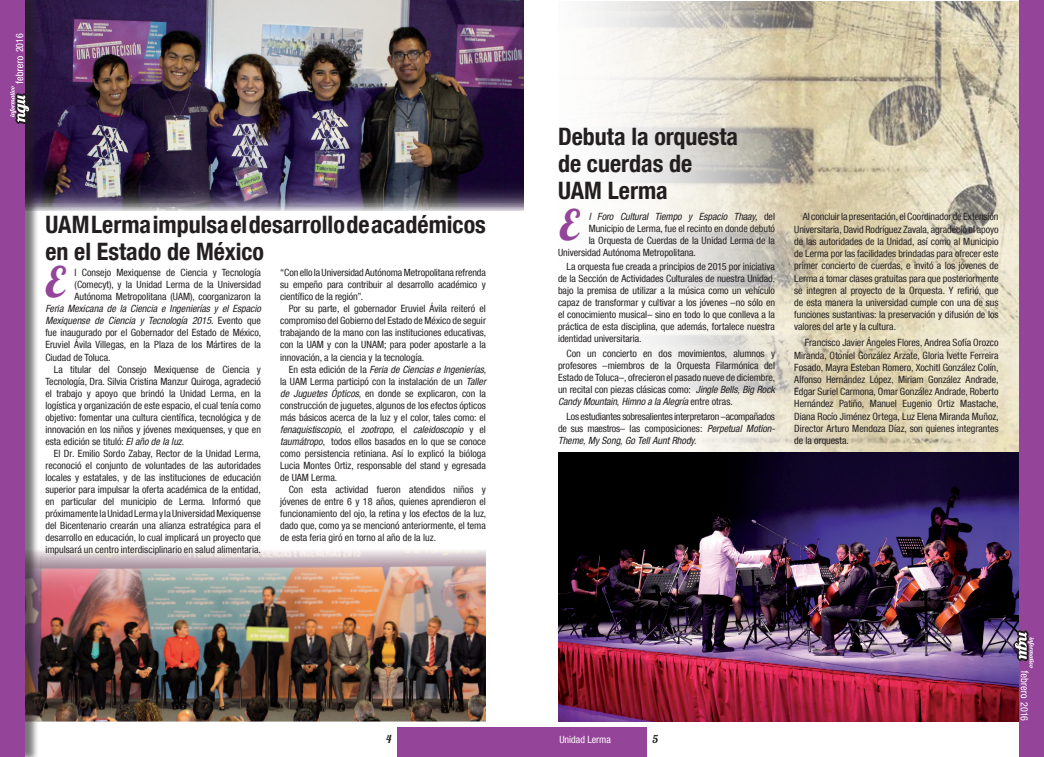
<style>
.page{position:relative;width:1044px;height:757px;background:#fff}
.page>*{position:absolute;margin:0;border:0;box-sizing:border-box;transform-origin:0 0}
.t1{font:42px "Lobster 1.4";color:#944599}
.t2{font:700 condensed 24px/27px "Helvetica Neue LT Com";color:#231f20}
.t3{font:11px "Lobster 1.4";color:#231f20}
.t4{font:condensed 10px/12px "Helvetica Neue LT Com";color:#231f20;text-align:justify}
.t5{font:italic condensed 10px "Helvetica Neue LT Com";letter-spacing:-.005em;color:#231f20}
.t6{font:condensed 10px "Helvetica Neue LT Com";color:#fff}
.s1{font-style:italic}
.s2{font-style:normal}
</style>
<div class="page">
<img style="left:558px;top:1px;width:461px;height:452px">
<img style="left:558px;top:453px;width:461px;height:268px">
<img style="left:39px;top:0;width:484px;height:210px">
<div style="left:522px;top:727px;width:125px;height:30px;background:#944599"></div>
<div style="left:1019px;top:0;width:24px;height:757px;background:#944599"></div>
<img style="left:39px;top:550px;width:447px;height:171px">
<div style="left:3px;top:0;width:36px;height:757px;background:#231f20;opacity:.6"></div>
<div style="left:0;top:0;width:24px;height:757px;background:#944599"></div>
<div style="left:397px;top:727px;width:125px;height:30px;background:#944599"></div>
<svg style="left:10px;top:56px;width:21px;height:68px"></svg>
<svg style="left:1012px;top:630px;width:21px;height:68px"></svg>
<p class="t6" style="left:14px;top:52px;width:21px;rotate:-90deg">2016</p>
<h2 class="t2" style="left:45px;top:211px;width:442px">UAM Lerma impulsa el desarrollo de académicos en el Estado de México</h2>
<p class="t4" style="left:280px;top:267px;width:207px">“Con ello la Universidad Autónoma Metropolitana refrenda su empeño para contribuir al desarrollo académico y científico de la región”.</p>
<p class="t4" style="left:280px;top:303px;width:207px;text-indent:8px">Por su parte, el gobernador Eruviel Ávila reiteró el compromiso del Gobierno del Estado de México de seguir trabajando de la mano con las instituciones educativas, con la UAM y con la UNAM; para poder apostarle a la innovación, a la ciencia y la tecnología.</p>
<p class="t4" style="left:280px;top:363px;width:207px;text-indent:8px">En esta edición de la <span class="s1">Feria de Ciencias e Ingenierías</span>, la UAM Lerma participó con la instalación de un <span class="s1">Taller de Juguetes Ópticos</span>, en donde se explicaron, con la construcción de juguetes, algunos de los efectos ópticos más básicos acerca de la luz y el color, tales como: el <span class="s1">fenaquistiscopio</span>, el <span class="s1">zootropo</span>, el <span class="s1">caleidoscopio</span> y el <span class="s1">taumátropo</span>, todos ellos basados en lo que se conoce como persistencia retiniana. Así lo explicó la bióloga Lucia Montes Ortiz, responsable del stand y egresada de UAM Lerma.</p>
<p class="t4" style="left:280px;top:483px;width:208px;text-indent:8px">Con esta actividad fueron atendidos niños y jóvenes de entre 6 y 18 años, quienes aprendieron el funcionamiento del ojo, la retina y los efectos de la luz, dado que, como ya se mencionó anteriormente, el tema de esta feria giró en torno al año de la luz.</p>
<h1 class="t1" style="left:45px;top:255px;width:21px">E</h1>
<p class="t4" style="left:75px;top:267px;width:188px">l Consejo Mexiquense de Ciencia y Tecnología (Comecyt), y la Unidad Lerma de la Universidad Autónoma Metropolitana (UAM), coorganizaron la</p>
<p class="t4" style="left:45px;top:303px;width:217px"><span class="s1">Feria Mexicana de la Ciencia e Ingenierías y el Espacio Mexiquense de Ciencia y Tecnología 2015</span>. Evento que fue inaugurado por el Gobernador del Estado de México, Eruviel Ávila Villegas, en la Plaza de los Mártires de la Ciudad de Toluca.</p>
<p class="t4" style="left:45px;top:363px;width:217px;text-indent:8px">La titular del Consejo Mexiquense de Ciencia y Tecnología, Dra. Silvia Cristina Manzur Quiroga, agradeció el trabajo y apoyo que brindó la Unidad Lerma, en la logística y organización de este espacio, el cual tenía como objetivo: fomentar una cultura científica, tecnológica y de innovación en los niños y jóvenes mexiquenses, y que en esta edición se tituló: <span class="s1">El año de la luz</span>.</p>
<p class="t4" style="left:45px;top:447px;width:217px;text-indent:8px">El Dr. Emilio Sordo Zabay, Rector de la Unidad Lerma, reconoció el conjunto de voluntades de las autoridades locales y estatales, y de las instituciones de educación superior para impulsar la oferta académica de la entidad, en particular del municipio de Lerma. Informó que próximamente la Unidad Lerma y la Universidad Mexiquense del Bicentenario crearán una alianza estratégica para el desarrollo en educación, lo cual implicará un proyecto que impulsará un centro interdisciplinario en salud alimentaria.</p>
<h2 class="t2" style="left:558px;top:123px;width:181px">Debuta la orquesta de cuerdas de<br>UAM Lerma</h2>
<h1 class="t1" style="left:559px;top:198px;width:21px">E</h1>
<p class="t5" style="left:588px;top:210px;width:188px">l Foro Cultural Tiempo y Espacio Thaay<span class="s2">, del</span></p>
<p class="t4" style="left:588px;top:222px;width:188px">Municipio de Lerma, fue el recinto en donde debutó</p>
<p class="t4" style="left:588px;top:234px;width:188px">la Orquesta de Cuerdas de la Unidad Lerma de la</p>
<p class="t4" style="left:558px;top:246px;width:139px">Universidad Autónoma Metropolitana.</p>
<p class="t4" style="left:558px;top:261px;width:218px;text-indent:8px">La orquesta fue creada a principios de 2015 por iniciativa de la Sección de Actividades Culturales de nuestra Unidad, bajo la premisa de utilizar a la música como un vehículo capaz de transformar y cultivar a los jóvenes –no sólo en el conocimiento musical– sino en todo lo que conlleva a la práctica de esta disciplina, que además, fortalece nuestra identidad universitaria.</p>
<p class="t4" style="left:558px;top:348px;width:218px;text-indent:8px">Con un concierto en dos movimientos, alumnos y profesores –miembros de la Orquesta Filarmónica del Estado de Toluca–, ofrecieron el pasado nueve de diciembre, un recital con piezas clásicas como: <span class="s1">Jingle Bells, Big Rock Candy Mountain</span>, <span class="s1">Himno a la Alegría</span> entre otras.</p>
<p class="t4" style="left:558px;top:410px;width:218px;text-indent:8px">Los estudiantes sobresalientes interpretaron –acompañados de sus maestros– las composiciones: <span class="s1">Perpetual Motion-Theme, My Song, Go Tell Aunt Rhody.</span></p>
<p class="t4" style="left:794px;top:211px;width:206px;text-indent:8px">Al concluir la presentación, el Coordinador de Extensión Universitaria, David Rodríguez Zavala, agradeció el apoyo de las autoridades de la Unidad, así como al Municipio de Lerma por las facilidades brindadas para ofrecer este primer concierto de cuerdas, e invitó a los jóvenes de Lerma a tomar clases gratuitas para que posteriormente se integren al proyecto de la Orquesta. Y refirió, que de esta manera la universidad cumple con una de sus funciones sustantivas: la preservación y difusión de los valores del arte y la cultura.</p>
<p class="t4" style="left:794px;top:337px;width:206px;text-indent:11px">Francisco Javier Ángeles Flores, Andrea Sofía Orozco Miranda, Otoniel González Arzate, Gloria Ivette Ferreira Fosado, Mayra Esteban Romero, Xochitl González Colín, Alfonso Hernández López, Miriam González Andrade, Edgar Suriel Carmona, Omar González Andrade, Roberto Hernández Patiño, Manuel Eugenio Ortiz Mastache, Diana Rocío Jiménez Ortega, Luz Elena Miranda Muñoz, Director Arturo Mendoza Díaz, son quienes integrantes de la orquesta.</p>
<p class="t3" style="left:386px;top:732px;width:7px">4</p>
<p class="t6" style="left:559px;top:733px;width:53px">Unidad Lerma</p>
<p class="t3" style="left:652px;top:732px;width:7px">5</p>
<p class="t6" style="left:1029px;top:702px;width:21px;rotate:90deg">2016</p>
</div>
